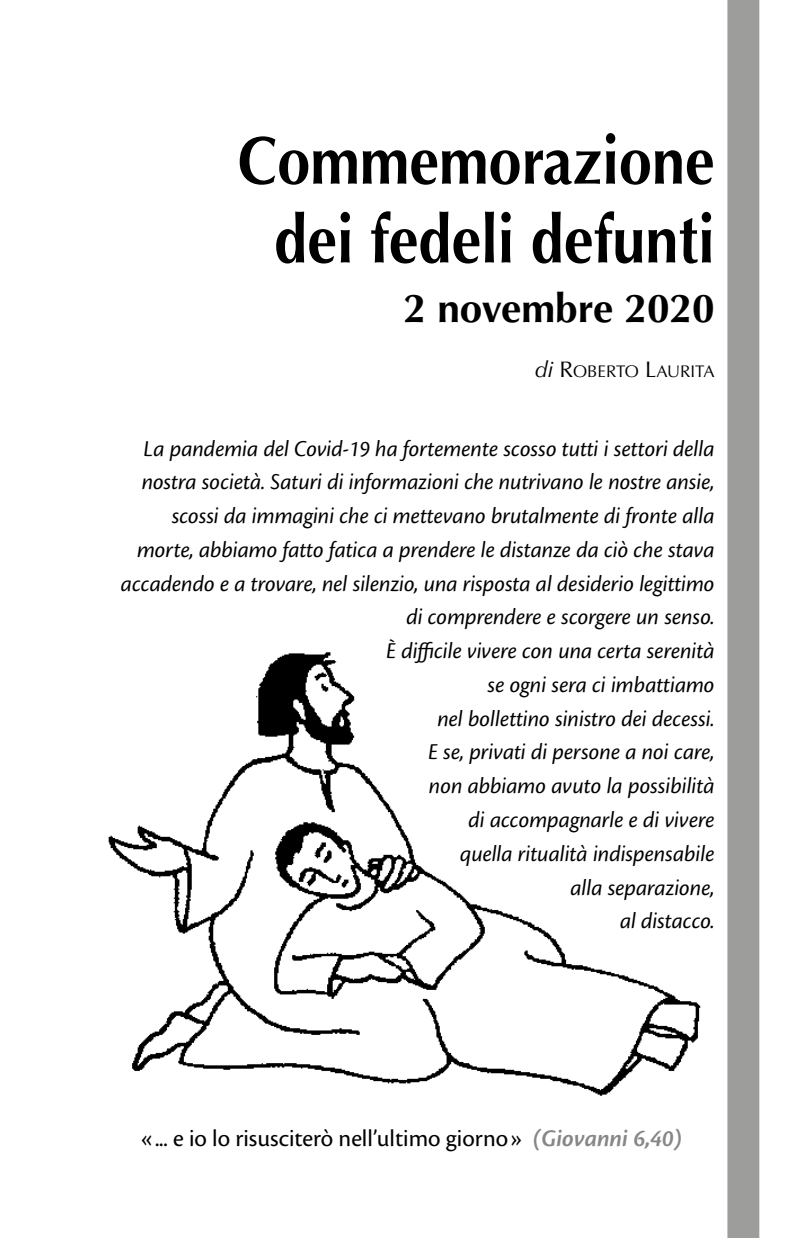
<style>
.page{position:relative;width:804px;height:1238px;background:#fff}
.page>*{position:absolute;margin:0;border:0;box-sizing:border-box;transform-origin:0 0}
.DOMENICHE{font:700 67.5px/78.8px "Optima LT Std";color:#000;text-align:center;scale:.88 1}
.DATA_DOMENICHE{font:700 40.5px "Optima LT Std";color:#000}
.Didascalia{font:24.75px "Cronos Pro";color:#000}
.DOMENICA_apertura{font:italic 23.62px/33.8px "Cronos Pro";letter-spacing:-.005em;color:#000;text-align:right}
.MEDAGLIONI_autore{font:16.88px "Optima";color:#000}
.s1{font-style:italic;font-size:22.5px}
.s2{font-size:22.5px}
.s3{font-weight:600;font-style:italic;color:#878787}
</style>
<div class="page">
<div style="left:727px;top:0;width:32px;height:1237px;background:#9d9d9c"></div>
<img style="left:108px;top:652px;width:593px;height:444px">
<p class="DOMENICHE" style="left:238px;top:122px;width:543px">Commemorazione dei fedeli defunti</p>
<p class="DATA_DOMENICHE" style="left:403px;top:284px;width:312px">2 novembre 2020</p>
<p class="MEDAGLIONI_autore" style="left:535px;top:361px;width:181px"><span class="s1">di</span> <span class="s2">R</span>OBERTO <span class="s2">L</span>AURITA</p>
<p class="DOMENICA_apertura" style="left:121px;top:431px;width:595px">La pandemia del Covid-19 ha fortemente scosso tutti i settori della nostra società. Saturi di informazioni che nutrivano le nostre ansie, scossi da immagini che ci mettevano brutalmente di fronte alla morte, abbiamo fatto fatica a prendere le distanze da ciò che stava accadendo e a trovare, nel silenzio, una risposta al desiderio legittimo di comprendere e scorgere un senso.</p>
<p class="DOMENICA_apertura" style="left:386px;top:634px;width:330px">È difficile vivere con una certa serenità</p>
<p class="DOMENICA_apertura" style="left:487px;top:668px;width:228px">se ogni sera ci imbattiamo</p>
<p class="DOMENICA_apertura" style="left:437px;top:701px;width:279px">nel bollettino sinistro dei decessi.</p>
<p class="DOMENICA_apertura" style="left:428px;top:735px;width:288px">E se, privati di persone a noi care,</p>
<p class="DOMENICA_apertura" style="left:429px;top:769px;width:287px">non abbiamo avuto la possibilità</p>
<p class="DOMENICA_apertura" style="left:468px;top:803px;width:247px">di accompagnarle e di vivere</p>
<p class="DOMENICA_apertura" style="left:460px;top:836px;width:256px">quella ritualità indispensabile</p>
<p class="DOMENICA_apertura" style="left:570px;top:870px;width:146px">alla separazione,</p>
<p class="DOMENICA_apertura" style="left:620px;top:904px;width:96px">al distacco.</p>
<p class="Didascalia" style="left:141px;top:1123px;width:543px">«... e io lo risusciterò nell’ultimo giorno» <span class="s3">(Giovanni 6,40)</span></p>
</div>
